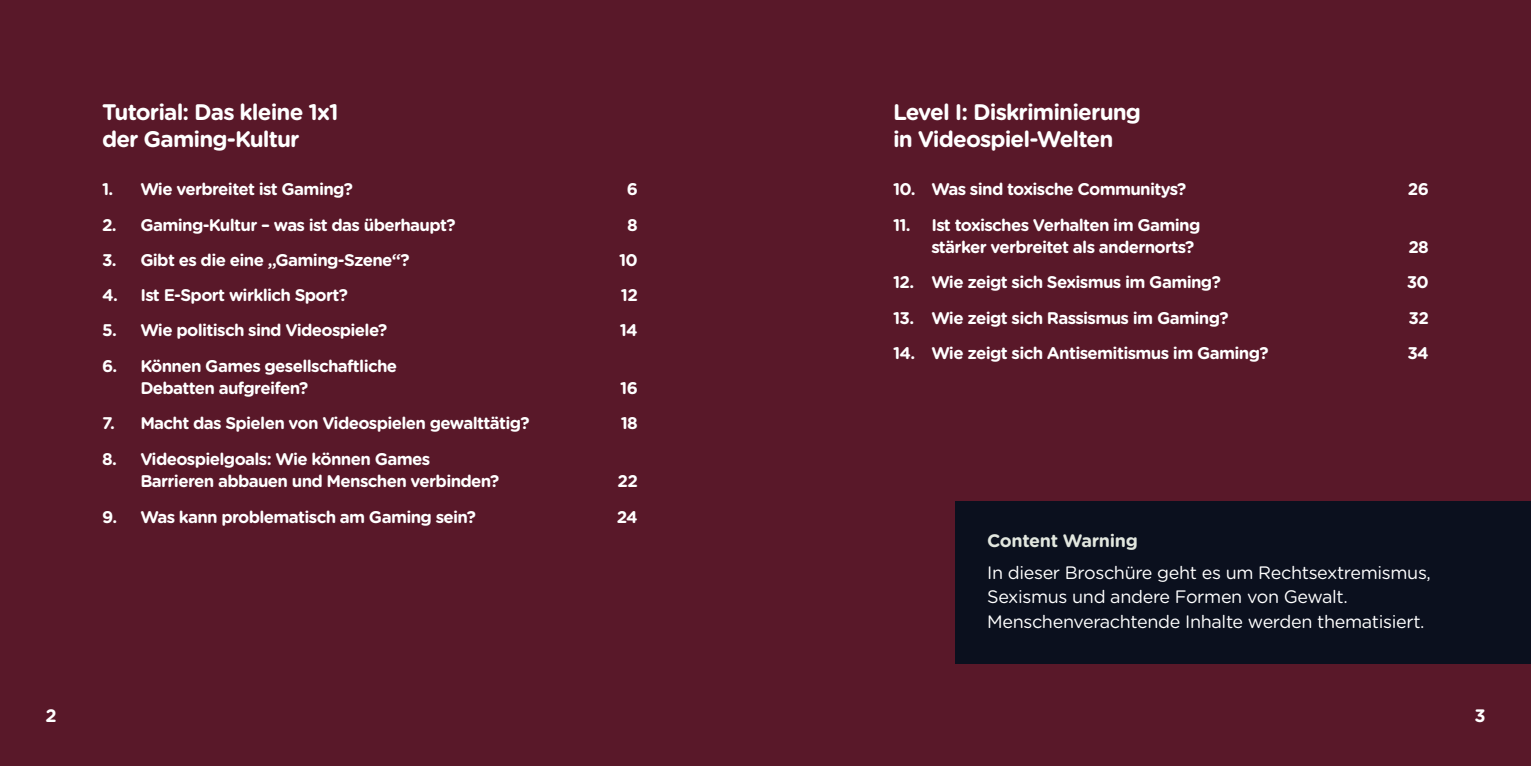
<style>
.page{position:relative;width:1531px;height:766px;background:#fff}
.page>*{position:absolute;margin:0;border:0;box-sizing:border-box;transform-origin:0 0}
.t1{font:700 22.5px/27px "Gotham Rounded";letter-spacing:-.04em;color:#fff}
.t2{font:18px/24.8px "Gotham Rounded";letter-spacing:-.02em;color:#fff}
.t3{font:700 18px "Gotham Rounded";letter-spacing:-.02em;color:#e2e7df}
.t4{font:700 18px "Gotham Rounded";color:#fff}
.t5{font:700 16.88px/22.5px "Gotham Rounded";letter-spacing:-.04em;color:#fff}
</style>
<div class="page">
<div style="left:0;top:0;width:1531px;height:765px;background:#591829"></div>
<div style="left:955px;top:501px;width:576px;height:162px;background:#0b101e"></div>
<h1 class="t1" style="left:102px;top:98px;width:238px">Tutorial: Das kleine 1x1 der Gaming-Kultur</h1>
<p class="t5" style="left:102px;top:177px;width:253px">1. Wie verbreitet ist Gaming?</p>
<p class="t5" style="left:627px;top:177px;width:13px">6</p>
<p class="t5" style="left:102px;top:212px;width:355px">2. Gaming-Kultur – was ist das überhaupt?</p>
<p class="t5" style="left:627px;top:212px;width:12px">8</p>
<p class="t5" style="left:102px;top:248px;width:309px">3. Gibt es die eine „Gaming-Szene“?</p>
<p class="t5" style="left:619px;top:248px;width:20px">10</p>
<p class="t5" style="left:102px;top:283px;width:247px">4. Ist E-Sport wirklich Sport?</p>
<p class="t5" style="left:621px;top:283px;width:18px">12</p>
<p class="t5" style="left:102px;top:318px;width:287px">5. Wie politisch sind Videospiele?</p>
<p class="t5" style="left:620px;top:318px;width:20px">14</p>
<p class="t5" style="left:140px;top:353px;width:258px;text-indent:-38px">6. Können Games gesellschaftliche<br>Debatten aufgreifen?</p>
<p class="t5" style="left:620px;top:376px;width:19px">16</p>
<p class="t5" style="left:102px;top:411px;width:429px">7. Macht das Spielen von Videospielen gewalttätig?</p>
<p class="t5" style="left:621px;top:411px;width:19px">18</p>
<p class="t5" style="left:140px;top:446px;width:361px;text-indent:-38px">8. Videospielgoals: Wie können Games<br>Barrieren abbauen und Menschen verbinden?</p>
<p class="t5" style="left:617px;top:469px;width:22px">22</p>
<p class="t5" style="left:102px;top:504px;width:376px">9. Was kann problematisch am Gaming sein?</p>
<p class="t5" style="left:617px;top:504px;width:23px">24</p>
<h1 class="t1" style="left:893px;top:98px;width:249px">Level I: Diskriminierung in Videospiel-Welten</h1>
<p class="t5" style="left:893px;top:177px;width:295px">10. Was sind toxische Communitys?</p>
<p class="t5" style="left:1408px;top:177px;width:23px">26</p>
<p class="t5" style="left:931px;top:212px;width:271px;text-indent:-38px">11. Ist toxisches Verhalten im Gaming stärker verbreitet als andernorts?</p>
<p class="t5" style="left:1408px;top:235px;width:22px">28</p>
<p class="t5" style="left:893px;top:270px;width:329px">12. Wie zeigt sich Sexismus im Gaming?</p>
<p class="t5" style="left:1407px;top:270px;width:24px">30</p>
<p class="t5" style="left:893px;top:305px;width:337px">13. Wie zeigt sich Rassismus im Gaming?</p>
<p class="t5" style="left:1408px;top:305px;width:22px">32</p>
<p class="t5" style="left:893px;top:341px;width:377px">14. Wie zeigt sich Antisemitismus im Gaming?</p>
<p class="t5" style="left:1407px;top:341px;width:23px">34</p>
<p class="t3" style="left:987px;top:527px;width:152px">Content Warning</p>
<p class="t2" style="left:987px;top:559px;width:445px">In dieser Broschüre geht es um Rechtsextremismus,<br>Sexismus und andere Formen von Gewalt.<br>Menschenverachtende Inhalte werden thematisiert.</p>
<p class="t4" style="left:45px;top:702px;width:13px">2</p>
<p class="t4" style="left:1474px;top:702px;width:13px">3</p>
</div>
